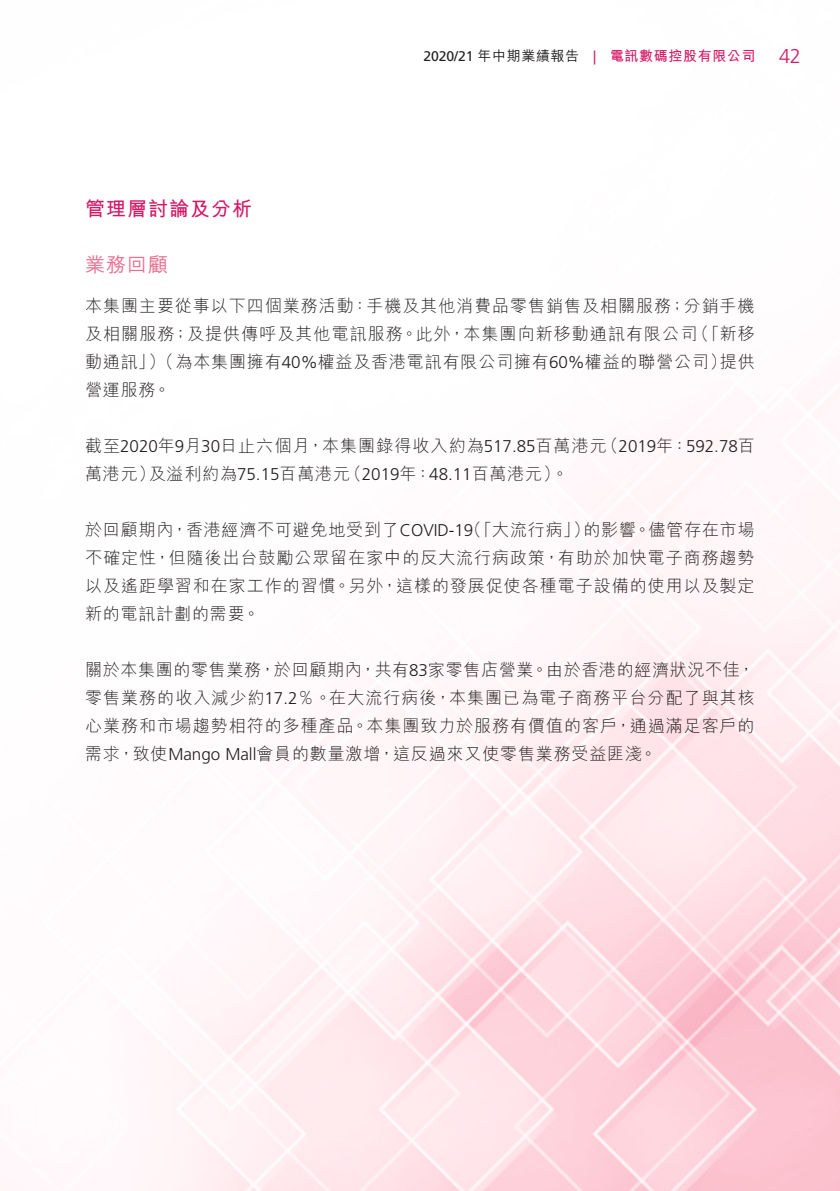
<style>
.page{position:relative;width:840px;height:1191px;background:#fff}
.page>*{position:absolute;margin:0;border:0;box-sizing:border-box;transform-origin:0 0}
.Heading_1{font:700 20px "M Hei HK";letter-spacing:.05em;color:#d51967}
.Heading_2{font:500 20px "M Hei HK";color:#e97192}
.t1{font:300 20px "Frutiger LT Std";color:#d51967}
.Body_Text{font:300 17px/28px "M Hei HK";letter-spacing:.055em;color:#231f20}
.Body_Text-2{font:300 17px "Frutiger LT Std";color:#231f20}
.t2{font:14px "Frutiger LT Std";letter-spacing:-.005em;color:#231f20}
.t3{font:700 14px "M Hei HK";letter-spacing:.045em;color:#d51967}
.t4{font:14px "Frutiger LT Std";color:#d51967}
.s1{font-family:"M Hei HK";font-weight:500}
.s2{font-family:"Frutiger LT Std"}
.s3{font-family:"M Hei HK"}
</style>
<div class="page">
<img style="left:151px;top:392px;width:688px;height:799px">
<p class="t2" style="left:423px;top:48px;width:157px">2020/21 <span class="s1">年中期業績報告</span></p>
<p class="t4" style="left:592px;top:48px;width:5px">|</p>
<p class="t3" style="left:609px;top:46px;width:147px">電訊數碼控股有限公司</p>
<p class="t1" style="left:778px;top:45px;width:23px">42</p>
<p class="Heading_1" style="left:85px;top:194px;width:168px">管理層討論及分析</p>
<p class="Heading_2" style="left:85px;top:250px;width:84px">業務回顧</p>
<p class="Body_Text" style="left:85px;top:291px;width:671px;text-align:right">本集團主要從事以下四個業務活動：手機及其他消費品零售銷售及相關服務；分銷手機（「新移</p>
<p class="Body_Text" style="left:85px;top:319px;width:613px">及相關服務；及提供傳呼及其他電訊服務。此外，本集團向新移動通訊有限公司</p>
<p class="Body_Text" style="left:85px;top:347px;width:642px">動通訊」）（為本集團擁有<span class="s2">40%</span>權益及香港電訊有限公司擁有<span class="s2">60%</span>權益的聯營公司）營運服務。</p>
<p class="Body_Text-2" style="left:601px;top:436px;width:155px"><span class="s3">（</span>2019<span class="s3">年：</span>592.78<span class="s3">百</span></p>
<p class="Body_Text" style="left:719px;top:347px;width:36px">提供</p>
<p class="Body_Text" style="left:345px;top:431px;width:263px;text-indent:-259px">截至<span class="s2">2020</span>年月<span class="s2">9 30</span>日止六個月，本集團錄得收入約為<span class="s2">517.85</span>百萬港元（<span class="s2">2019</span>年：<span class="s2">48.11</span>百萬港元。(</p>
<p class="Body_Text" style="left:85px;top:459px;width:72px">萬港元）</p>
<p class="Body_Text" style="left:149px;top:459px;width:203px">及溢利約為<span class="s2">75.15</span>百萬港元</p>
<p class="Body_Text" style="left:464px;top:515px;width:127px">（「大流行病」）</p>
<p class="Body_Text" style="left:85px;top:515px;width:670px">於回顧期內，香港經濟不可避免地受到了<span class="s2">COVID-19<br></span>不確定性，但隨後出台鼓勵公眾留在家中的反大流行病政策，有助於加快電子商務趨勢以及遙距學習和在家工作的習慣。另外，這樣的發展促使各種電子設備的使用以及製定新的電訊計劃的需要。</p>
<p class="Body_Text" style="left:85px;top:655px;width:670px;text-align:justify">關於本集團的零售業務，於回顧期內，共有<span class="s2">83</span>家零售店營業。由於香港的經濟狀況不佳，零售業務的收入減少約<span class="s2">17.2</span>％。在大流行病後，本集團已為電子商務平台分配了與其核心業務和市場趨勢相符的多種產品。本集團致力於服務有價值的客戶，通過滿足客戶的需求，致使<span class="s2">Mango Mall</span>會員的數量激增，這反過來又使零售業務受益匪淺。</p>
<p class="Body_Text" style="left:583px;top:515px;width:173px">的影響。儘管存在市場</p>
</div>
